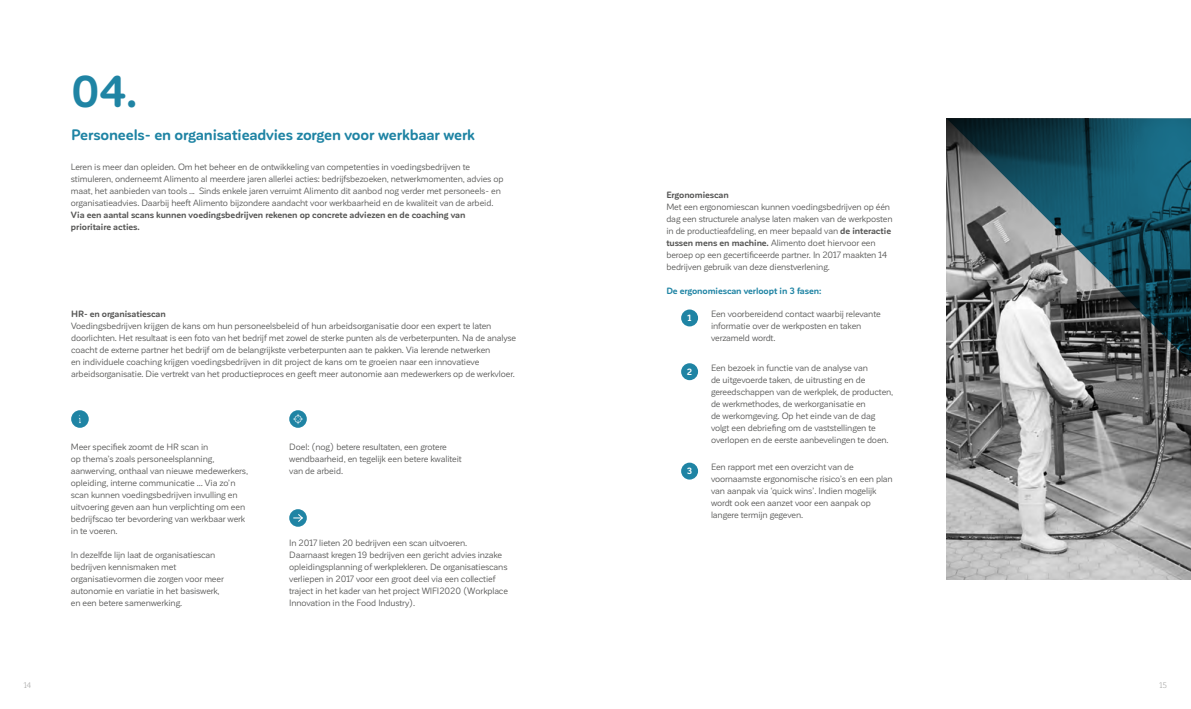
<style>
.page{position:relative;width:1191px;height:709px;background:#fff}
.page>*{position:absolute;margin:0;border:0;box-sizing:border-box;transform-origin:0 0}
.t1{font:700 43.9px "Corporative Sans Rd";color:#1f84a4}
.t2{font:700 15px "Corporative Sans Rd";letter-spacing:-.01em;color:#1f84a4}
.t3{font:9px/12px "Corporative Sans Rd";letter-spacing:-.01em;color:#575756}
.t4{font:700 9px/12px "Corporative Sans Rd";letter-spacing:-.01em;color:#575756}
.t5{font:700 9px "Corporative Sans Rd";letter-spacing:-.01em;color:#1f84a4}
.t6{font:700 8.9px "Corporative Sans Rd";color:#fff}
.t7{font:8px "Corporative Sans Rd";color:#9d9d9c}
.s1{font-weight:700}
</style>
<div class="page">
<img style="left:946px;top:377px;width:245px;height:203px">
<div style="left:681px;top:309px;width:17px;height:17px;background:#1f84a4;border-radius:50%"></div>
<div style="left:681px;top:363px;width:17px;height:17px;background:#1f84a4;border-radius:50%"></div>
<div style="left:681px;top:462px;width:17px;height:17px;background:#1f84a4;border-radius:50%"></div>
<div style="left:71px;top:410px;width:18px;height:18px;background:#1f84a4;border-radius:50%"></div>
<svg style="left:79px;top:415px;width:2px;height:8px"></svg>
<svg style="left:289px;top:410px;width:18px;height:18px"></svg>
<svg style="left:293px;top:414px;width:10px;height:10px"></svg>
<svg style="left:289px;top:509px;width:18px;height:18px"></svg>
<svg style="left:293px;top:513px;width:10px;height:9px"></svg>
<svg style="left:946px;top:118px;width:245px;height:259px;background:#4d6871"></svg>
<p class="t7" style="left:24px;top:681px;width:9px">14</p>
<h1 class="t1" style="left:71px;top:67px;width:68px">04.</h1>
<h2 class="t2" style="left:71px;top:127px;width:405px">Personeels- en organisatieadvies zorgen voor werkbaar werk</h2>
<p class="t3" style="left:71px;top:161px;width:434px">Leren is meer dan opleiden. Om het beheer en de ontwikkeling van competenties in voedingsbedrijven te stimuleren, onderneemt Alimento al meerdere jaren allerlei acties: bedrijfsbezoeken, netwerkmomenten, advies op maat, het aanbieden van tools ... Sinds enkele jaren verruimt Alimento dit aanbod nog verder met personeels- en organisatieadvies. Daarbij heeft Alimento bijzondere aandacht voor werkbaarheid en de kwaliteit van de arbeid.</p>
<p class="t4" style="left:71px;top:209px;width:396px">Via een aantal scans kunnen voedingsbedrijven rekenen op concrete adviezen en de coaching van prioritaire acties.</p>
<p class="t4" style="left:71px;top:308px;width:96px">HR- en organisatiescan</p>
<p class="t3" style="left:71px;top:320px;width:446px">Voedingsbedrijven krijgen de kans om hun personeelsbeleid of hun arbeidsorganisatie door een expert te laten doorlichten. Het resultaat is een foto van het bedrijf met zowel de sterke punten als de verbeterpunten. Na de analyse coacht de externe partner het bedrijf om de belangrijkste verbeterpunten aan te pakken. Via lerende netwerken<br>en individuele coaching krijgen voedingsbedrijven in dit project de kans om te groeien naar een innovatieve arbeidsorganisatie. Die vertrekt van het productieproces en geeft meer autonomie aan medewerkers op de werkvloer.</p>
<p class="t3" style="left:71px;top:441px;width:179px">Meer specifiek zoomt de HR scan in<br>op thema’s zoals personeelsplanning, aanwerving, onthaal van nieuwe medewerkers, opleiding, interne communicatie … Via zo’n scan kunnen voedingsbedrijven invulling en uitvoering geven aan hun verplichting om een bedrijfscao ter bevordering van werkbaar werk in te voeren.</p>
<p class="t3" style="left:71px;top:549px;width:154px">In dezelfde lijn laat de organisatiescan bedrijven kennismaken met organisatievormen die zorgen voor meer autonomie en variatie in het basiswerk, en een betere samenwerking.</p>
<p class="t3" style="left:289px;top:441px;width:174px">Doel: (nog) betere resultaten, een grotere wendbaarheid, en tegelijk een betere kwaliteit van de arbeid.</p>
<p class="t3" style="left:289px;top:537px;width:220px">In 2017 lieten 20 bedrijven een scan uitvoeren.<br>Daarnaast kregen 19 bedrijven een gericht advies inzake opleidingsplanning of werkplekleren. De organisatiescans verliepen in 2017 voor een groot deel via een collectief traject in het kader van het project WIFI2020 (Workplace Innovation in the Food Industry).</p>
<p class="t4" style="left:666px;top:189px;width:64px">Ergonomiescan</p>
<p class="t3" style="left:666px;top:201px;width:228px">Met een ergonomiescan kunnen voedingsbedrijven op één dag een structurele analyse laten maken van de werkposten in de productieafdeling, en meer bepaald van <span class="s1">de interactie tussen mens en machine.</span> Alimento doet hiervoor een beroep op een gecertificeerde partner. In 2017 maakten 14 bedrijven gebruik van deze dienstverlening.</p>
<p class="t5" style="left:666px;top:286px;width:157px">De ergonomiescan verloopt in 3 fasen:</p>
<p class="t6" style="left:687px;top:313px;width:6px">1</p>
<p class="t3" style="left:711px;top:308px;width:171px">Een voorbereidend contact waarbij relevante informatie over de werkposten en taken verzameld wordt.</p>
<p class="t3" style="left:711px;top:361px;width:184px">Een bezoek in functie van de analyse van<br>de uitgevoerde taken, de uitrusting en de gereedschappen van de werkplek, de producten, de werkmethodes, de werkorganisatie en<br>de werkomgeving. Op het einde van de dag volgt een debriefing om de vaststellingen te overlopen en de eerste aanbevelingen te doen.</p>
<p class="t3" style="left:711px;top:461px;width:183px">Een rapport met een overzicht van de voornaamste ergonomische risico’s en een plan van aanpak via ‘quick wins’. Indien mogelijk wordt ook een aanzet voor een aanpak op langere termijn gegeven.</p>
<p class="t6" style="left:686px;top:367px;width:7px">2</p>
<p class="t6" style="left:686px;top:466px;width:7px">3</p>
<p class="t7" style="left:1159px;top:681px;width:9px">15</p>
</div>
